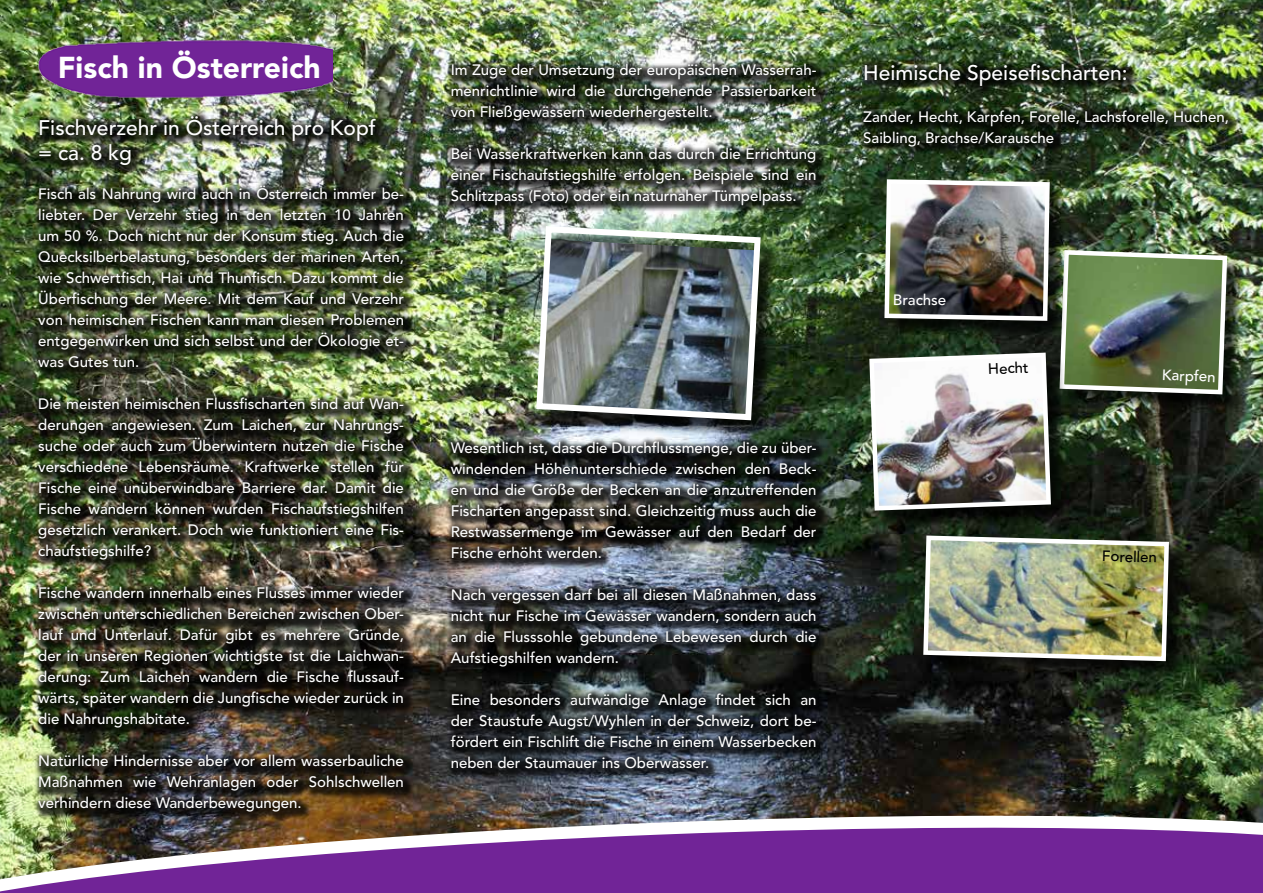
<style>
.page{position:relative;width:1263px;height:893px;background:#fff}
.page>*{position:absolute;margin:0;border:0;box-sizing:border-box;transform-origin:0 0}
.t1{font:900 30px "Avenir LT Std";color:#fff}
.t2{font:500 21px/25.2px "Avenir LT Std";color:#fff}
.t3{font:500 15px/21px "Avenir LT Std";color:#fff;text-align:justify}
.t4{font:500 15px "Avenir LT Std";color:#000}
</style>
<div class="page">
<img style="left:0;top:0;width:1263px;height:812px">
<img style="left:0;top:812px;width:1263px;height:81px">
<div style="left:33px;top:110px;width:382px;height:713px;background:#000;opacity:.75"></div>
<div style="left:445px;top:58px;width:383px;height:722px;background:#000;opacity:.75"></div>
<div style="left:858px;top:58px;width:381px;height:100px;background:#000;opacity:.75"></div>
<div style="left:539px;top:229px;width:240px;height:209px;background:#000;opacity:.75"></div>
<img style="left:533px;top:223px;width:231px;height:200px">
<img style="left:32px;top:39px;width:301px;height:70px">
<div style="left:1062px;top:253px;width:183px;height:160px;background:#000;opacity:.75"></div>
<div style="left:872px;top:355px;width:197px;height:174px;background:#000;opacity:.75"></div>
<img style="left:867px;top:177px;width:362px;height:336px">
<div style="left:926px;top:538px;width:261px;height:142px;background:#000;opacity:.75"></div>
<img style="left:921px;top:533px;width:250px;height:130px">
<h1 class="t1" style="left:58px;top:49px;width:264px">Fisch in Österreich</h1>
<h2 class="t2" style="left:38px;top:116px;width:339px">Fischverzehr in Österreich pro Kopf = ca. 8 kg</h2>
<p class="t3" style="left:38px;top:184px;width:367px">Fisch als Nahrung wird auch in Österreich immer be&shy;liebter. Der Verzehr stieg in den letzten 10 Jahren um 50 %. Doch nicht nur der Konsum stieg. Auch die Quecksilberbelastung, besonders der marinen Arten, wie Schwertfisch, Hai und Thunfisch. Dazu kommt die Überfischung der Meere. Mit dem Kauf und Verzehr von heimischen Fischen kann man diesen Problemen entgegenwirken und sich selbst und der Ökologie et&shy;was Gutes tun.</p>
<p class="t3" style="left:38px;top:394px;width:367px">Die meisten heimischen Flussfischarten sind auf Wan&shy;derungen angewiesen. Zum Laichen, zur Nahrungs&shy;suche oder auch zum Überwintern nutzen die Fische verschiedene Lebensräume. Kraftwerke stellen für Fische eine unüberwindbare Barriere dar. Damit die Fische wandern können wurden Fischaufstiegshilfen gesetzlich verankert. Doch wie funktioniert eine Fis&shy;chaufstiegshilfe?</p>
<p class="t3" style="left:38px;top:583px;width:367px">Fische wandern innerhalb eines Flusses immer wieder zwischen unterschiedlichen Bereichen zwischen Ober&shy;lauf und Unterlauf. Dafür gibt es mehrere Gründe, der in unseren Regionen wichtigste ist die Laichwan&shy;derung: Zum Laichen wandern die Fische flussauf&shy;wärts, später wandern die Jungfische wieder zurück in die Nahrungshabitate.</p>
<p class="t3" style="left:38px;top:751px;width:367px">Natürliche Hindernisse aber vor allem wasserbauliche Maßnahmen wie Wehranlagen oder Sohlschwellen verhindern diese Wanderbewegungen.</p>
<p class="t3" style="left:451px;top:60px;width:367px">Im Zuge der Umsetzung der europäischen Wasserrah&shy;menrichtlinie wird die durchgehende Passierbarkeit von Fließgewässern wiederhergestellt.</p>
<p class="t3" style="left:451px;top:144px;width:367px">Bei Wasserkraftwerken kann das durch die Errichtung einer Fischaufstiegshilfe erfolgen. Beispiele sind ein Schlitzpass (Foto) oder ein naturnaher Tümpelpass.</p>
<p class="t3" style="left:451px;top:438px;width:367px">Wesentlich ist, dass die Durchflussmenge, die zu über&shy;windenden Höhenunterschiede zwischen den Beck&shy;en und die Größe der Becken an die anzutreffenden Fischarten angepasst sind. Gleichzeitig muss auch die Restwassermenge im Gewässer auf den Bedarf der Fische erhöht werden.</p>
<p class="t3" style="left:451px;top:585px;width:367px">Nach vergessen darf bei all diesen Maßnahmen, dass nicht nur Fische im Gewässer wandern, sondern auch an die Flusssohle gebundene Lebewesen durch die Aufstiegshilfen wandern.</p>
<p class="t3" style="left:451px;top:690px;width:367px">Eine besonders aufwändige Anlage findet sich an der Staustufe Augst/Wyhlen in der Schweiz, dort be&shy;fördert ein Fischlift die Fische in einem Wasserbecken neben der Staumauer ins Oberwasser.</p>
<h2 class="t2" style="left:863px;top:60px;width:266px">Heimische Speisefischarten:</h2>
<p class="t3" style="left:863px;top:106px;width:367px">Zander, Hecht, Karpfen, Forelle, Lachsforelle, Huchen,<br>Saibling, Brachse/Karausche</p>
<p class="t3" style="left:893px;top:289px;width:55px;rotate:1deg">Brachse</p>
<p class="t4" style="left:988px;top:360px;width:42px;rotate:-2deg">Hecht</p>
<p class="t3" style="left:1162px;top:365px;width:55px;rotate:2deg">Karpfen</p>
<p class="t4" style="left:1102px;top:547px;width:57px;rotate:2deg">Forellen</p>
</div>
